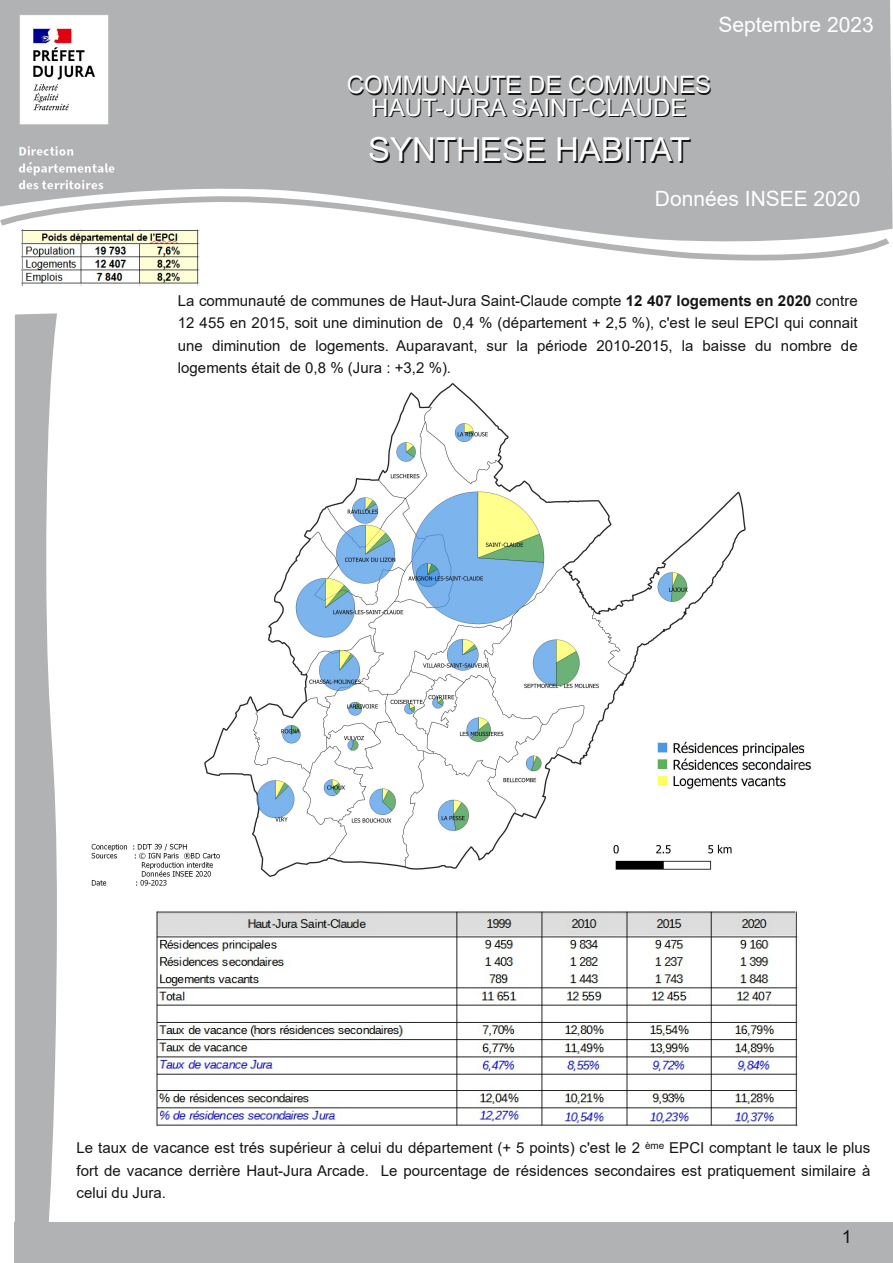
<style>
.page{position:relative;width:893px;height:1263px;background:#fff}
.page>*{position:absolute;margin:0;border:0;box-sizing:border-box;transform-origin:0 0}
.t1{font:33px "Arial";color:#171513}
.t2{font:24px/22.5px "Arial";letter-spacing:.005em;color:#171513;text-align:center}
.t3{font:21px "Arial";color:#fff}
.t4{font:18px "Arial";color:#171513}
.t5{font:15px/22.5px "Arial";letter-spacing:.005em;color:#171513;text-align:justify}
.s1{color:#fff}
.s2{font-weight:700}
</style>
<div class="page">
<div style="left:0;top:0;width:892px;height:189px;background:#b0b2b4"></div>
<div style="left:15px;top:1222px;width:878px;height:41px;background:#b0b2b4"></div>
<img style="left:91px;top:383px;width:721px;height:503px">
<img style="left:154px;top:911px;width:644px;height:216px">
<svg style="left:0;top:189px;width:893px;height:72px"></svg>
<svg style="left:15px;top:313px;width:42px;height:909px"></svg>
<img style="left:21px;top:230px;width:179px;height:55px">
<img style="left:16px;top:12px;width:100px;height:181px">
<h3 class="t3" style="left:718px;top:13px;width:157px">Septembre 2023</h3>
<h2 class="t2" style="left:348px;top:75px;width:366px">COMMUNAUTE DE COMMUNES<br>HAUT-JURA SA<span class="s1">I</span>NT-CLAUDE</h2>
<h1 class="t1" style="left:370px;top:133px;width:323px">SYNTHESE HAB<span class="s1">I</span>TAT</h1>
<h3 class="t3" style="left:655px;top:187px;width:207px">Données INSEE 2020</h3>
<p class="t5" style="left:178px;top:289px;width:681px">La communauté de communes de Haut-Jura Saint-Claude compte <span class="s2">12 407 logements en 2020</span> contre 12 455 en 2015, soit une diminution de 0,4 % (département + 2,5 %), c'est le seul EPCI qui connait une diminution de logements. Auparavant, sur la période 2010-2015, la baisse du nombre de logements était de 0,8 % (Jura : +3,2 %).</p>
<p class="t5" style="left:77px;top:1137px;width:795px">Le taux de vacance est trés supérieur à celui du département (+ 5 points) c'est le 2 <sup>ème</sup> EPCI comptant le taux le plus fort de vacance derrière Haut-Jura Arcade. Le pourcentage de résidences secondaires est pratiquement similaire à celui du Jura.</p>
<p class="t4" style="left:842px;top:1227px;width:12px">1</p>
</div>
